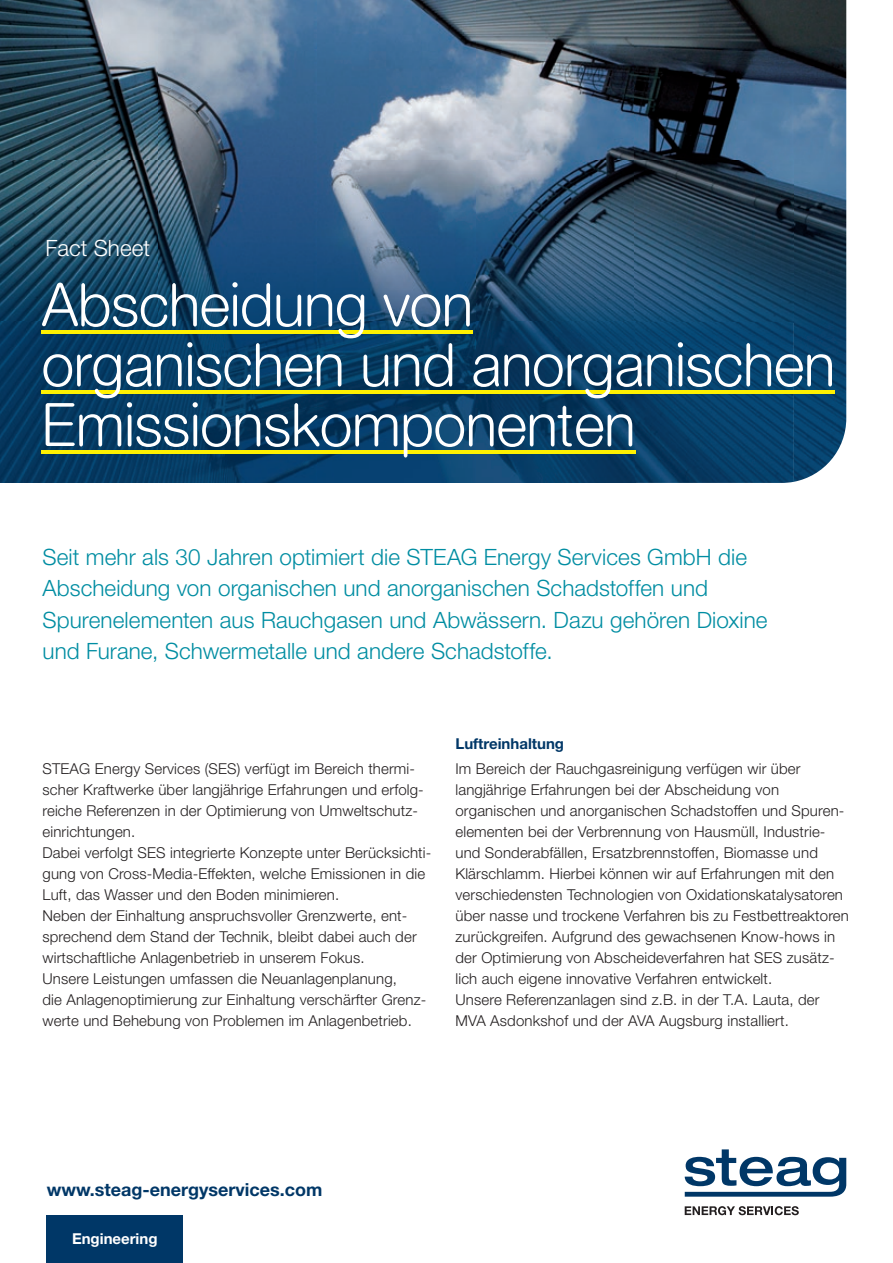
<style>
.page{position:relative;width:893px;height:1263px;background:#fff}
.page>*{position:absolute;margin:0;border:0;box-sizing:border-box;transform-origin:0 0}
.t1{font:300 60px/60px "Steag Light Rounded";letter-spacing:-.01em;color:#fff}
.t2{font:300 22.5px/31.5px "Helvetica Neue LT Std";letter-spacing:.005em;color:#008da2}
.t3{font:300 22.5px "Helvetica Neue LT Std";color:#fff}
.t4{font:700 18px "Helvetica Neue LT Std";color:#003767}
.t5{font:300 15px/21px "Helvetica Neue LT Std";letter-spacing:.01em;color:#231f20}
.t6{font:700 15px "Helvetica Neue LT Std";color:#003767}
.t7{font:700 15px "Helvetica Neue LT Std";color:#fff}
</style>
<div class="page">
<svg style="left:685px;top:1149px;width:161px;height:48px"></svg>
<svg style="left:685px;top:1206px;width:114px;height:9px"></svg>
<img style="left:0;top:0;width:846px;height:483px">
<hr style="left:41px;top:330px;width:432px;height:3px;background:#fff101">
<hr style="left:41px;top:390px;width:794px;height:3px;background:#fff101">
<hr style="left:41px;top:450px;width:595px;height:3px;background:#fff101">
<div style="left:47px;top:1216px;width:136px;height:47px;background:#003767"></div>
<h2 class="t3" style="left:45px;top:234px;width:106px">Fact Sheet</h2>
<h1 class="t1" style="left:41px;top:275px;width:795px">Abscheidung von<br>organischen und anorganischen<br>Emissionskomponenten</h1>
<p class="t2" style="left:43px;top:540px;width:726px">Seit mehr als 30 Jahren optimiert die STEAG Energy Services GmbH die Abscheidung von organischen und anorganischen Schadstoffen und Spurenelementen aus Rauchgasen und Abwässern. Dazu gehören Dioxine und Furane, Schwermetalle und andere Schadstoffe.</p>
<p class="t5" style="left:43px;top:758px;width:390px">STEAG Energy Services (SES) verfügt im Bereich thermi&shy;scher Kraftwerke über langjährige Erfahrungen und erfolg&shy;reiche Referenzen in der Optimierung von Umweltschutz&shy;einrichtungen.<br>Dabei verfolgt SES integrierte Konzepte unter Berücksichti&shy;gung von Cross-Media-Effekten, welche Emissionen in die Luft, das Wasser und den Boden minimieren.<br>Neben der Einhaltung anspruchsvoller Grenzwerte, ent&shy;sprechend dem Stand der Technik, bleibt dabei auch der wirtschaftliche Anlagenbetrieb in unserem Fokus.<br>Unsere Leistungen umfassen die Neuanlagenplanung,<br>die Anlagenoptimierung zur Einhaltung verschärfter Grenz&shy;werte und Behebung von Problemen im Anlagenbetrieb.</p>
<p class="t6" style="left:455px;top:734px;width:110px">Luftreinhaltung</p>
<p class="t5" style="left:455px;top:758px;width:395px">Im Bereich der Rauchgasreinigung verfügen wir über langjährige Erfahrungen bei der Abscheidung von organischen und anorganischen Schadstoffen und Spuren&shy;elementen bei der Verbrennung von Hausmüll, Industrie&shy;und Sonderabfällen, Ersatzbrennstoffen, Biomasse und Klärschlamm. Hierbei können wir auf Erfahrungen mit den verschiedensten Technologien von Oxidationskatalysatoren über nasse und trockene Verfahren bis zu Festbettreaktoren zurückgreifen. Aufgrund des gewachsenen Know-hows in der Optimierung von Abscheideverfahren hat SES zusätz&shy;lich auch eigene innovative Verfahren entwickelt.<br>Unsere Referenzanlagen sind z.B. in der T.A. Lauta, der MVA Asdonkshof und der AVA Augsburg installiert.</p>
<p class="t4" style="left:47px;top:1178px;width:277px">www.steag-energyservices.com</p>
<p class="t7" style="left:72px;top:1229px;width:87px">Engineering</p>
</div>
